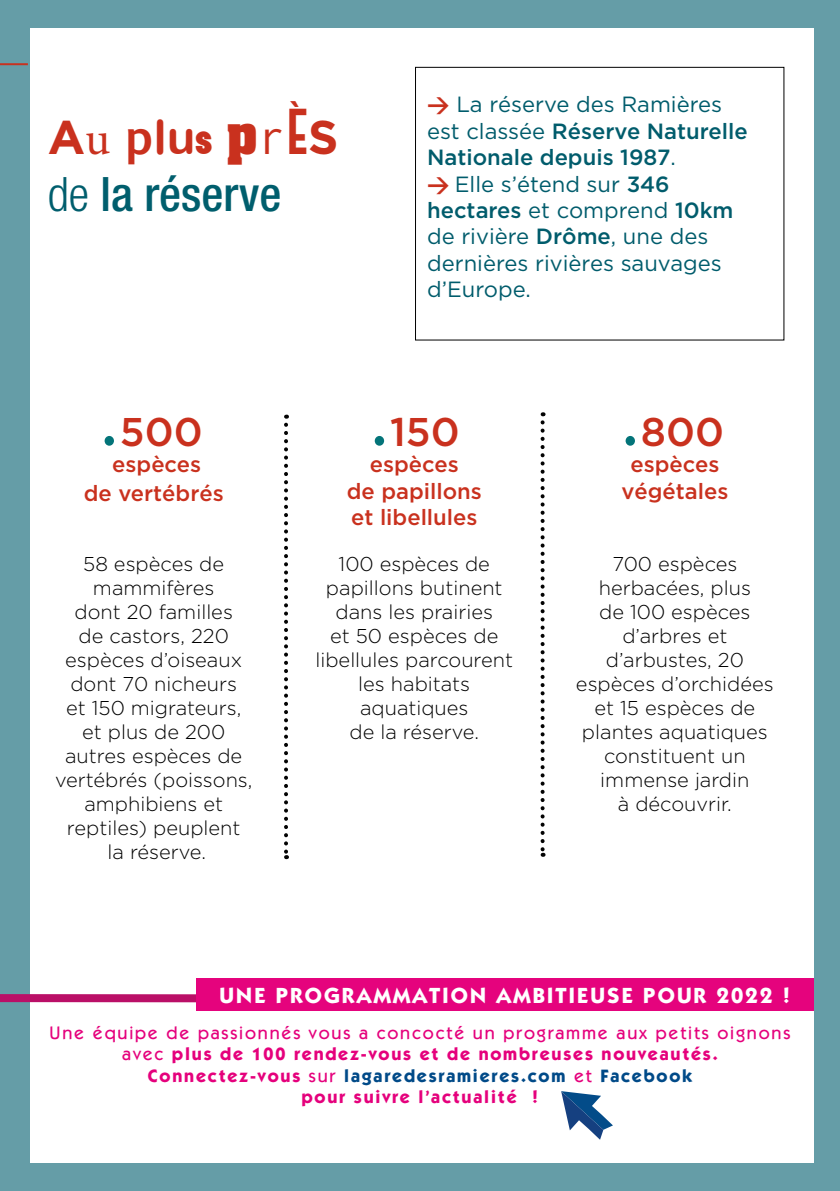
<style>
.page{position:relative;width:840px;height:1191px;background:#fff}
.page>*{position:absolute;margin:0;border:0;box-sizing:border-box;transform-origin:0 0}
.t1{font:500 condensed 47.6px "Helvetica Neue LT Std";color:#005e6d}
.t2{font:700 47.2px "Gotham";color:#c9311e}
.t3{font:500 40px "Gotham";color:#c9311e}
.t4{font:22px/26.4px "Gotham";color:#005c6c}
.t5{font:500 22px/26.4px "Gotham";color:#c9311e;text-align:center}
.t6{font:700 22px "Itc Kabel";letter-spacing:.1em;color:#fff}
.t7{font:300 20px/24px "Gotham";color:#000;text-align:center}
.t8{font:700 18px/21.6px "Itc Kabel";letter-spacing:.1em;color:#e5007c;text-align:center}
.s1{font-family:"Minion Pro";font-weight:400}
.s2{font-family:"Euphemia UCAS"}
.s3{font-family:"Arial Rounded MT Bold";font-weight:400}
.s4{font-family:"Garage Gothic";font-weight:900}
.s5{font-family:"Aachen Std"}
.s6{font-family:"Andale Mono";font-weight:400}
.s7{font-family:"Gobold Extra 1";font-weight:400}
.s8{font-weight:300}
.s9{font-family:"DIN";font-weight:700;color:#c9311e}
.s10{font-weight:500}
.s11{color:#004a88}
</style>
<div class="page">
<div style="left:0;top:0;width:839px;height:1191px;background:#649ca6"></div>
<div style="left:30px;top:28px;width:783px;height:1134px;background:#fff"></div>
<svg style="left:284px;top:425px;width:4px;height:434px"></svg>
<svg style="left:540px;top:422px;width:4px;height:434px"></svg>
<hr style="left:0;top:63px;width:28px;height:2px;background:#c9311e">
<div style="left:415px;top:67px;width:368px;height:273px;border:1px solid #000"></div>
<div style="left:104px;top:436px;width:10px;height:10px;background:#007378;border-radius:50%"></div>
<div style="left:374px;top:436px;width:10px;height:10px;background:#007378;border-radius:50%"></div>
<div style="left:625px;top:436px;width:9px;height:10px;background:#007378;border-radius:50%"></div>
<hr style="left:839px;top:978px;width:1px;height:113px;background:#e5007c">
<svg style="left:561px;top:1091px;width:51px;height:48px"></svg>
<div style="left:196px;top:978px;width:617px;height:32px;background:#e5007c"></div>
<div style="left:0;top:993px;width:196px;height:9px;background:#ba0f67"></div>
<h2 class="t2" style="left:48px;top:110px;width:292px">A<span class="s1">u</span> <span class="s2">p</span><span class="s3">lu</span><span class="s4">s</span> <span class="s5">p</span><span class="s6">r</span><span class="s7">è</span>S</h2>
<h1 class="t1" style="left:48px;top:165px;width:235px"><span class="s8">de</span> la réserve</h1>
<p class="t4" style="left:427px;top:91px;width:322px"><span class="s9">&gt;</span> La réserve des Ramières est classée <span class="s10">Réserve Naturelle<br>Nationale depuis 1987</span>.<br><span class="s9">&gt;</span> Elle s’étend sur <span class="s10">346 hectares</span> et comprend <span class="s10">10km </span>de rivière <span class="s10">Drôme</span>, une des dernières rivières sauvages d’Europe.</p>
<h3 class="t3" style="left:120px;top:409px;width:84px">500</h3>
<p class="t5" style="left:84px;top:449px;width:141px;line-height:28.8px">espèces<br>de vertébrés</p>
<p class="t7" style="left:55px;top:551px;width:199px">58 espèces de mammifères<br>dont 20 familles<br>de castors, 220 espèces d’oiseaux dont 70 nicheurs<br>et 150 migrateurs, et plus de 200 autres espèces de vertébrés (poissons, amphibiens et reptiles) peuplent<br>la réserve.</p>
<h3 class="t3" style="left:390px;top:409px;width:71px">150</h3>
<p class="t5" style="left:346px;top:450px;width:136px">espèces<br>de papillons et libellules</p>
<p class="t7" style="left:315px;top:551px;width:199px">100 espèces de papillons butinent dans les prairies<br>et 50 espèces de libellules parcourent les habitats aquatiques<br>de la réserve.</p>
<h3 class="t3" style="left:640px;top:409px;width:85px">800</h3>
<p class="t5" style="left:621px;top:450px;width:108px">espèces végétales</p>
<p class="t7" style="left:575px;top:551px;width:199px">700 espèces herbacées, plus<br>de 100 espèces d’arbres et d’arbustes, 20 espèces d’orchidées et 15 espèces de plantes aquatiques constituent un immense jardin<br>à découvrir.</p>
<p class="t6" style="left:219px;top:982px;width:572px">UNE PROGRAMMATION AMBITIEUSE POUR 2022 !</p>
<p class="t8" style="left:50px;top:1021px;width:741px"><span class="s10">Une équipe de passionnés vous a concocté un programme aux petits oignons avec</span> plus de 100 rendez-vous et de nombreuses nouveautés.<br>Connectez-vous <span class="s10">sur</span> <span class="s11">lagaredesramieres.com</span> <span class="s10">et</span> <span class="s11">Facebook<br></span>pour suivre l’actualité !</p>
</div>
